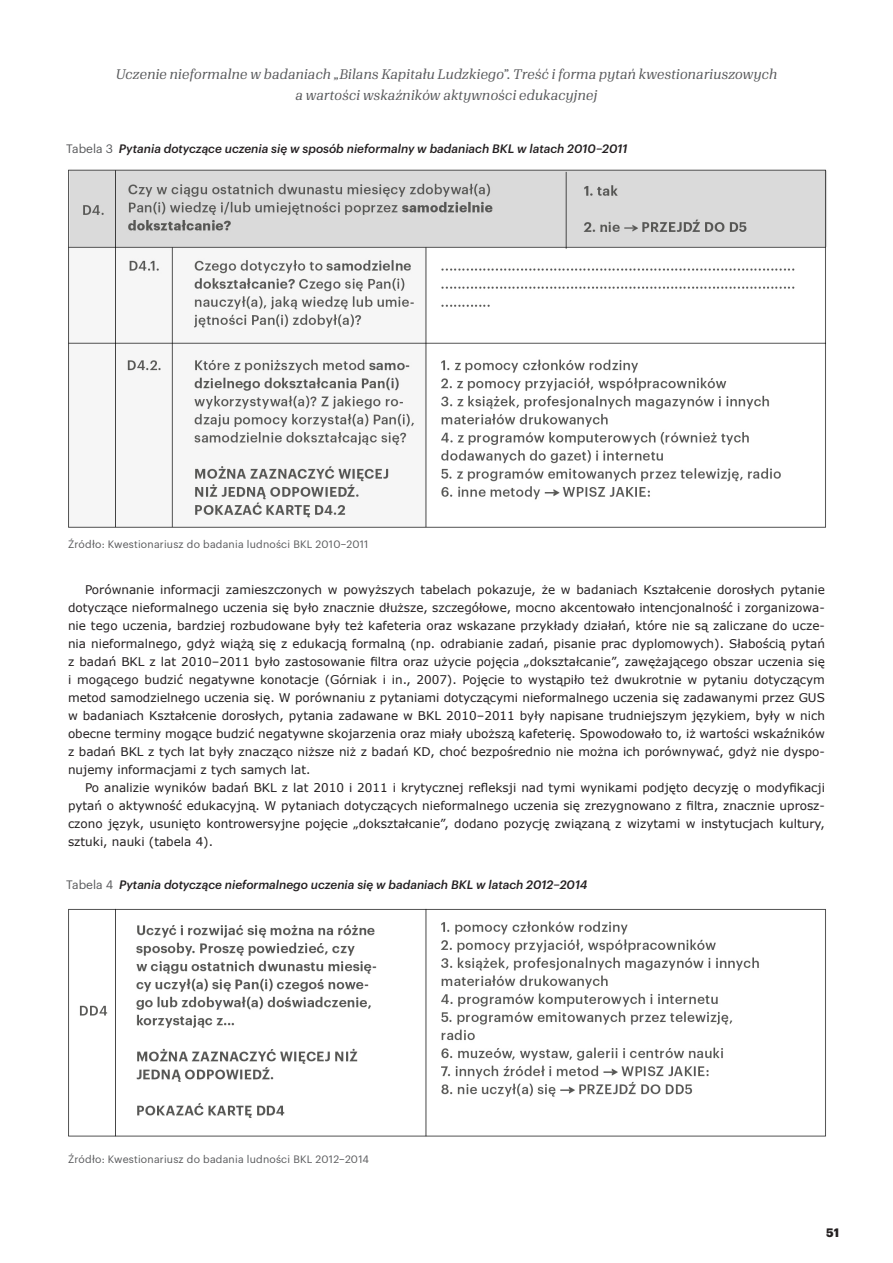
<style>
.page{position:relative;width:893px;height:1263px;background:#fff}
.page>*{position:absolute;margin:0;border:0;box-sizing:border-box;transform-origin:0 0}
.t1{font:italic 13.5px/21px "Granger";letter-spacing:.02em;color:#57585a;text-align:center}
.t2{font:12px/18px "Verdana";color:#231f20;text-align:justify}
.t3{font:italic 500 12px "Graphik";color:#231f20}
.t4{font:700 12px "Graphik";color:#231f20}
.t5{font:10.5px "Graphik";letter-spacing:.02em;color:#57585a}
.s1{font-weight:400;font-style:normal;color:#57585a}
</style>
<div class="page">
<img style="left:68px;top:169px;width:759px;height:359px">
<img style="left:68px;top:908px;width:758px;height:229px">
<p class="t1" style="left:116px;top:63px;width:663px">Uczenie nieformalne w badaniach „Bilans Kapitału Ludzkiego”. Treść i forma pytań kwestionariuszowych a wartości wskaźników aktywności edukacyjnej</p>
<p class="t3" style="left:66px;top:140px;width:563px"><span class="s1">Tabela 3</span> Pytania dotyczące uczenia się w sposób nieformalny w badaniach BKL w latach 2010–2011</p>
<p class="t5" style="left:68px;top:536px;width:302px">Źródło: Kwestionariusz do badania ludności BKL 2010–2011</p>
<p class="t2" style="left:68px;top:581px;width:758px;text-indent:17px">Porównanie informacji zamieszczonych w powyższych tabelach pokazuje, że w badaniach Kształcenie dorosłych pytanie dotyczące nieformalnego uczenia się było znacznie dłuższe, szczegółowe, mocno akcentowało intencjonalność i zorganizowa&shy;nie tego uczenia, bardziej rozbudowane były też kafeteria oraz wskazane przykłady działań, które nie są zaliczane do ucze&shy;nia nieformalnego, gdyż wiążą się z edukacją formalną (np. odrabianie zadań, pisanie prac dyplomowych). Słabością pytań z badań BKL z lat 2010–2011 było zastosowanie filtra oraz użycie pojęcia „dokształcanie”, zawężającego obszar uczenia się i mogącego budzić negatywne konotacje (Górniak i in., 2007). Pojęcie to wystąpiło też dwukrotnie w pytaniu dotyczącym metod samodzielnego uczenia się. W porównaniu z pytaniami dotyczącymi nieformalnego uczenia się zadawanymi przez GUS w badaniach Kształcenie dorosłych, pytania zadawane w BKL 2010–2011 były napisane trudniejszym językiem, były w nich obecne terminy mogące budzić negatywne skojarzenia oraz miały uboższą kafeterię. Spowodowało to, iż wartości wskaźników z badań BKL z tych lat były znacząco niższe niż z badań KD, choć bezpośrednio nie można ich porównywać, gdyż nie dyspo&shy;nujemy informacjami z tych samych lat.</p>
<p class="t2" style="left:68px;top:779px;width:758px;text-indent:17px">Po analizie wyników badań BKL z lat 2010 i 2011 i krytycznej refleksji nad tymi wynikami podjęto decyzję o modyfikacji pytań o aktywność edukacyjną. W pytaniach dotyczących nieformalnego uczenia się zrezygnowano z filtra, znacznie uprosz&shy;czono język, usunięto kontrowersyjne pojęcie „dokształcanie”, dodano pozycję związaną z wizytami w instytucjach kultury, sztuki, nauki (tabela 4).</p>
<p class="t3" style="left:66px;top:875px;width:523px"><span class="s1">Tabela 4</span> Pytania dotyczące nieformalnego uczenia się w badaniach BKL w latach 2012–2014</p>
<p class="t5" style="left:68px;top:1151px;width:302px">Źródło: Kwestionariusz do badania ludności BKL 2012–2014</p>
<p class="t4" style="left:826px;top:1223px;width:14px">51</p>
</div>
